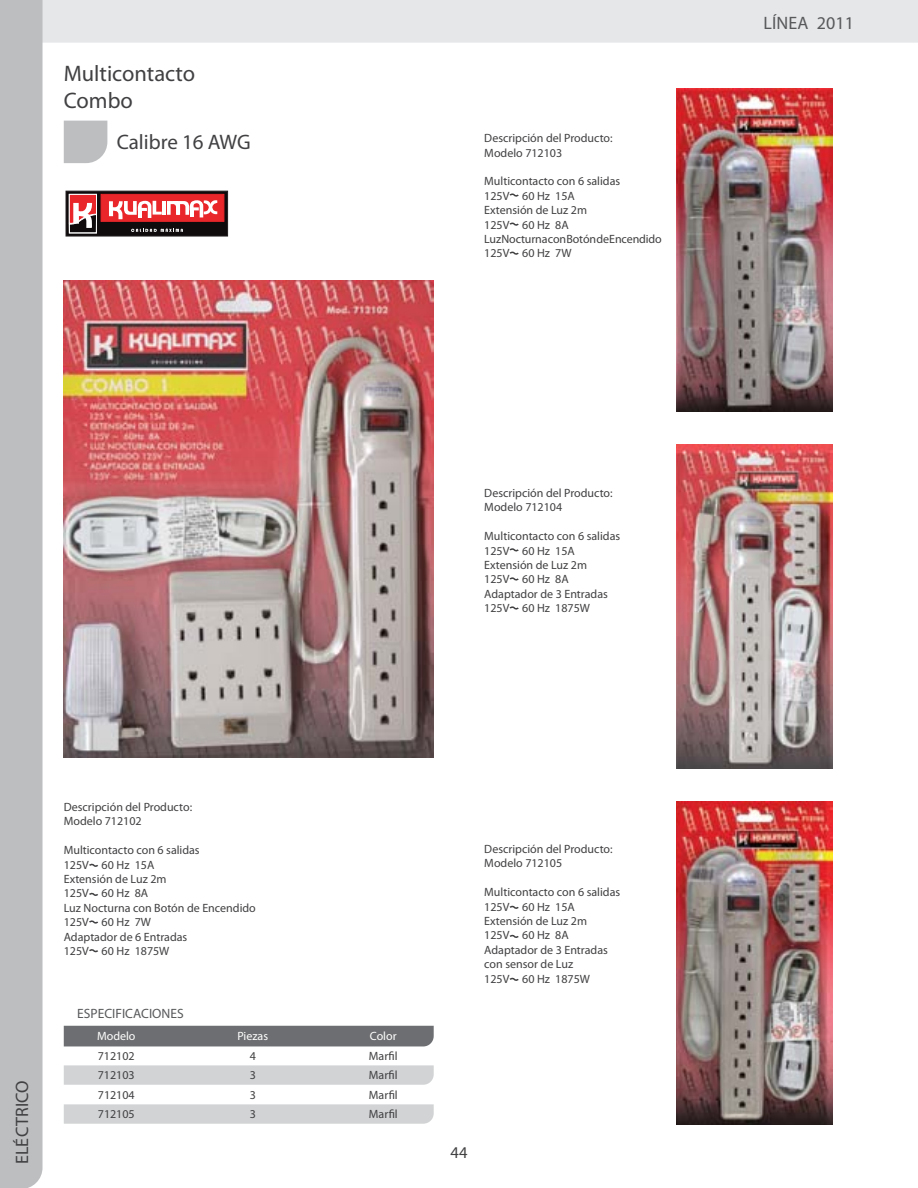
<style>
.page{position:relative;width:918px;height:1188px;background:#fff}
.page>*{position:absolute;margin:0;border:0;box-sizing:border-box;transform-origin:0 0}
.t1{font:22.5px/27px "Myriad Pro";color:#414042}
.t2{font:21px "Myriad Pro";color:#414042}
.t3{font:18px "Myriad Pro";letter-spacing:.01em;color:#58595b}
.t4{font:18px "Myriad Pro";letter-spacing:.01em;color:#414042}
.t5{font:16.5px "Myriad Pro";color:#414042}
.t6{font:13.5px "Myriad Pro";color:#58595b}
.t7{font:12px/14.4px "Myriad Pro";color:#414042}
.t8{font:12px "Myriad Pro";color:#fff}
</style>
<div class="page">
<div style="left:43px;top:0;width:875px;height:43px;background:#e6e7e8"></div>
<div style="left:64px;top:121px;width:43px;height:42px;background:#bcbec0"></div>
<svg style="left:66px;top:191px;width:162px;height:45px;fill:#0f0a0b"></svg>
<div style="left:101px;top:194px;width:123px;height:27px;background:#e9262a;border:1px solid #e9262a"></div>
<svg style="left:109px;top:200px;width:108px;height:19px"></svg>
<svg style="left:131px;top:228px;width:52px;height:4px"></svg>
<svg style="left:69px;top:194px;width:28px;height:39px"></svg>
<div style="left:64px;top:1026px;width:370px;height:20px;background:#6d6e71"></div>
<svg style="left:64px;top:1065px;width:370px;height:20px"></svg>
<svg style="left:64px;top:1104px;width:370px;height:20px"></svg>
<img style="left:64px;top:280px;width:370px;height:477px">
<img style="left:677px;top:801px;width:155px;height:323px">
<img style="left:677px;top:89px;width:155px;height:323px">
<img style="left:677px;top:445px;width:155px;height:323px">
<svg style="left:89px;top:863px;width:9px;height:4px"></svg>
<svg style="left:89px;top:892px;width:9px;height:4px"></svg>
<svg style="left:509px;top:193px;width:10px;height:4px"></svg>
<svg style="left:509px;top:222px;width:10px;height:4px"></svg>
<svg style="left:509px;top:251px;width:10px;height:4px"></svg>
<svg style="left:509px;top:548px;width:10px;height:4px"></svg>
<svg style="left:509px;top:577px;width:10px;height:4px"></svg>
<svg style="left:509px;top:606px;width:10px;height:4px"></svg>
<svg style="left:509px;top:905px;width:10px;height:4px"></svg>
<svg style="left:509px;top:934px;width:10px;height:4px"></svg>
<svg style="left:509px;top:977px;width:10px;height:4px"></svg>
<svg style="left:89px;top:920px;width:9px;height:4px"></svg>
<svg style="left:89px;top:949px;width:9px;height:4px"></svg>
<div style="left:0;top:0;width:43px;height:1188px;background:#bcbec0"></div>
<h1 class="t1" style="left:64px;top:61px;width:133px">Multicontacto<br>Combo</h1>
<h2 class="t2" style="left:117px;top:130px;width:136px">Calibre 16 AWG</h2>
<p class="t7" style="left:484px;top:131px;width:130px">Descripción del Producto:<br>Modelo 712103</p>
<p class="t7" style="left:484px;top:174px;width:179px">Multicontacto con 6 salidas<br>125V 60 Hz 15A<br>Extensión de Luz 2m<br>125V 60 Hz 8A<br>Luz Nocturna con Botón de Encendido<br>125V 60 Hz 7W</p>
<p class="t7" style="left:484px;top:486px;width:130px">Descripción del Producto:<br>Modelo 712104</p>
<p class="t7" style="left:484px;top:529px;width:137px">Multicontacto con 6 salidas<br>125V 60 Hz 15A<br>Extensión de Luz 2m<br>125V 60 Hz 8A<br>Adaptador de 3 Entradas<br>125V 60 Hz 1875W</p>
<h3 class="t4" style="left:12px;top:1164px;width:85px;rotate:-90deg">ELÉCTRICO</h3>
<p class="t7" style="left:64px;top:800px;width:130px">Descripción del Producto:<br>Modelo 712102</p>
<p class="t7" style="left:64px;top:843px;width:194px">Multicontacto con 6 salidas<br>125V 60 Hz 15A<br>Extensión de Luz 2m<br>125V 60 Hz 8A<br>Luz Nocturna con Botón de Encendido<br>125V 60 Hz 7W<br>Adaptador de 6 Entradas<br>125V 60 Hz 1875W</p>
<p class="t6" style="left:77px;top:1006px;width:108px">ESPECIFICACIONES</p>
<p class="t8" style="left:97px;top:1030px;width:40px">Modelo</p>
<p class="t8" style="left:237px;top:1030px;width:32px">Piezas</p>
<p class="t8" style="left:370px;top:1030px;width:28px">Color</p>
<p class="t7" style="left:98px;top:1049px;width:38px">712102</p>
<p class="t7" style="left:250px;top:1049px;width:8px">4</p>
<p class="t7" style="left:369px;top:1049px;width:30px">Marfil</p>
<p class="t7" style="left:98px;top:1068px;width:38px">712103</p>
<p class="t7" style="left:250px;top:1068px;width:8px">3</p>
<p class="t7" style="left:369px;top:1068px;width:30px">Marfil</p>
<p class="t7" style="left:98px;top:1088px;width:38px">712104</p>
<p class="t7" style="left:250px;top:1088px;width:8px">3</p>
<p class="t7" style="left:369px;top:1088px;width:30px">Marfil</p>
<p class="t7" style="left:98px;top:1107px;width:38px">712105</p>
<p class="t7" style="left:250px;top:1107px;width:8px">3</p>
<p class="t7" style="left:369px;top:1107px;width:30px">Marfil</p>
<p class="t7" style="left:484px;top:842px;width:130px">Descripción del Producto:<br>Modelo 712105</p>
<p class="t7" style="left:484px;top:885px;width:137px">Multicontacto con 6 salidas<br>125V 60 Hz 15A<br>Extensión de Luz 2m<br>125V 60 Hz 8A<br>Adaptador de 3 Entradas con sensor de Luz<br>125V 60 Hz 1875W</p>
<h3 class="t5" style="left:451px;top:1144px;width:18px">44</h3>
<h3 class="t3" style="left:763px;top:13px;width:92px">LÍNEA 2011</h3>
</div>
